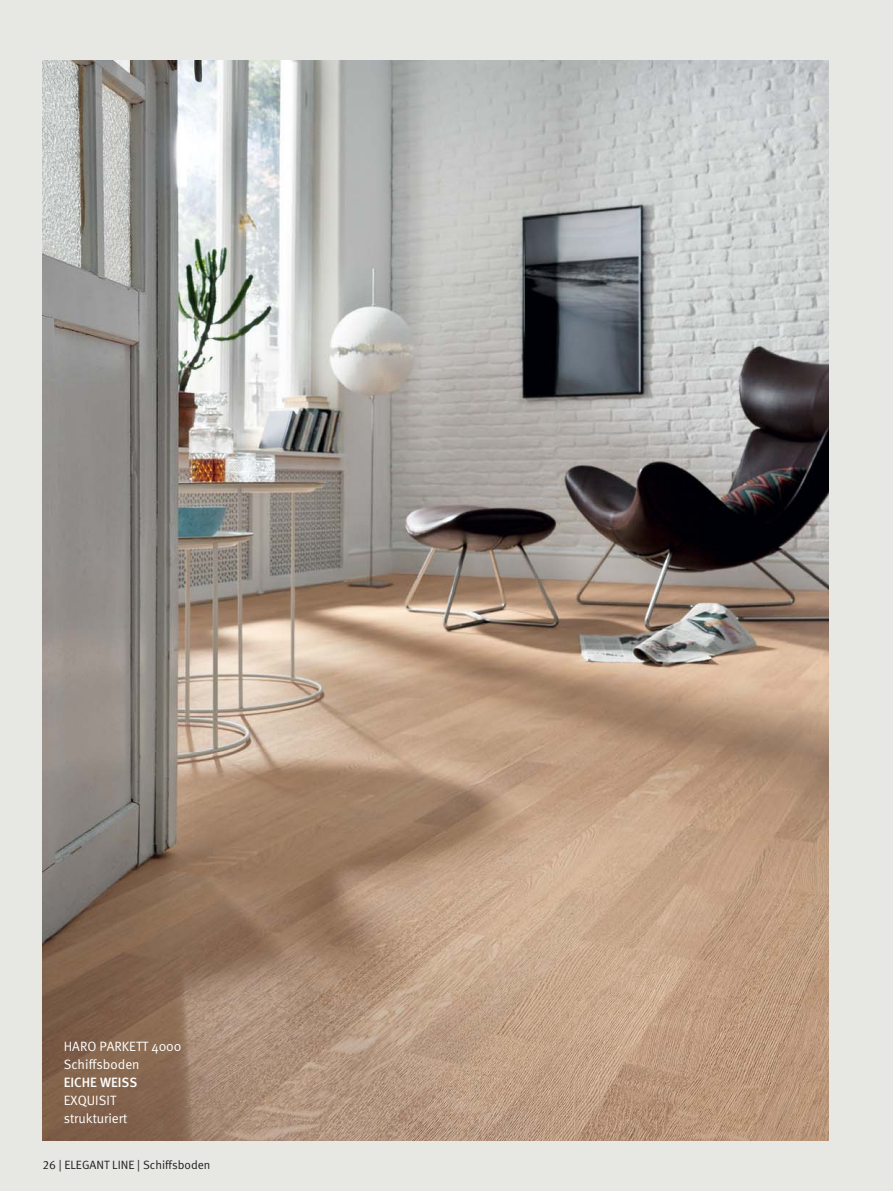
<style>
.page{position:relative;width:893px;height:1191px;background:#fff}
.page>*{position:absolute;margin:0;border:0;box-sizing:border-box;transform-origin:0 0}
.t1{font:13.5px/18px "Meta Normal";color:#fff}
.t2{font:500 13.5px "Meta";color:#fff}
.t3{font:12px "Meta Normal LF";color:#231f20}
</style>
<div class="page">
<div style="left:0;top:0;width:893px;height:1190px;background:#e7e7e4"></div>
<img style="left:43px;top:61px;width:786px;height:1080px">
<p class="t1" style="left:64px;top:1038px;width:119px">HARO PARKETT 4000<br>Schiffsboden</p>
<p class="t2" style="left:64px;top:1077px;width:75px">EICHE WEISS</p>
<p class="t1" style="left:64px;top:1092px;width:65px">EXQUISIT strukturiert</p>
<p class="t3" style="left:43px;top:1160px;width:169px">26 | ELEGANT LINE | Schiffsboden</p>
</div>
